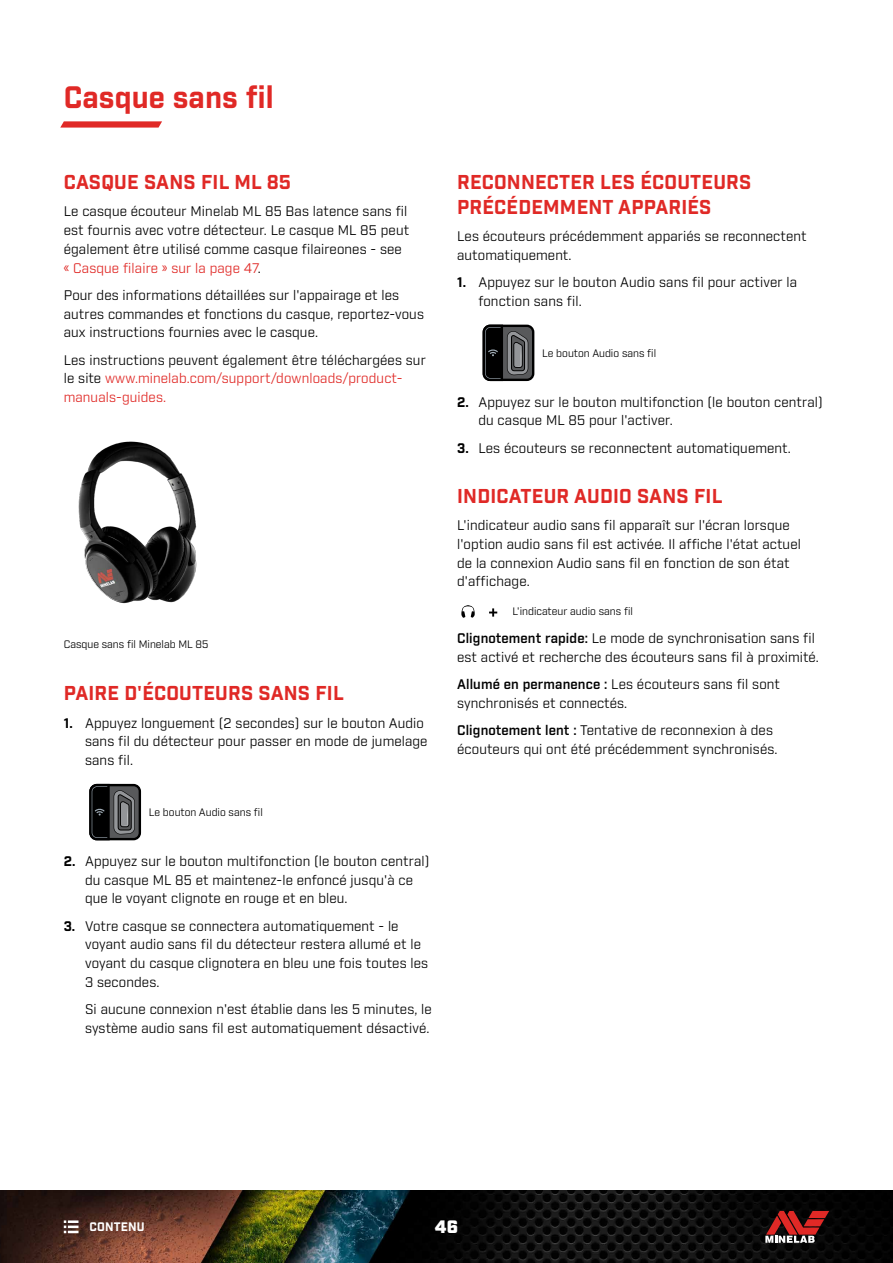
<style>
.page{position:relative;width:893px;height:1263px;background:#fff}
.page>*{position:absolute;margin:0;border:0;box-sizing:border-box;transform-origin:0 0}
.t1{font:700 30px "Industry";color:#e02926}
.t2{font:700 19.5px/24.8px "Industry";letter-spacing:.01em;color:#e02926}
.t3{font:900 18px "Industry";color:#fff}
.t4{font:13.5px/18.8px "Industry";letter-spacing:.01em;color:#000}
.t5{font:13.5px/18.8px "Industry";letter-spacing:.01em;color:#e02926}
.t6{font:700 12px "Industry";letter-spacing:.01em;color:#fff}
.t7{font:10.5px "Industry";color:#000}
.s1{color:#e02926}
.s2{color:#000}
.s3{font-weight:700}
.s4{font-weight:600}
</style>
<div class="page">
<svg style="left:60px;top:121px;width:102px;height:7px"></svg>
<img style="left:0;top:1190px;width:893px;height:73px">
<svg style="left:64px;top:1220px;width:15px;height:13px"></svg>
<svg style="left:765px;top:1211px;width:64px;height:32px;background:#7a302f"></svg>
<img style="left:78px;top:441px;width:119px;height:163px">
<svg style="left:89px;top:784px;width:52px;height:56px;background:#38393a"></svg>
<svg style="left:483px;top:325px;width:51px;height:56px;background:#38393a"></svg>
<svg style="left:489px;top:608px;width:8px;height:9px"></svg>
<svg style="left:461px;top:605px;width:14px;height:13px"></svg>
<h1 class="t1" style="left:64px;top:79px;width:211px">Casque sans fil</h1>
<h2 class="t2" style="left:64px;top:171px;width:229px">CASQUE SANS FIL ML 85</h2>
<p class="t4" style="left:64px;top:202px;width:347px">Le casque écouteur Minelab ML 85 Bas latence sans fil est fournis avec votre détecteur. Le casque ML 85 peut également être utilisé comme casque filaireones - see <span class="s1">« Casque filaire » sur la page 47</span>.</p>
<p class="t4" style="left:64px;top:286px;width:362px">Pour des informations détaillées sur l'appairage et les autres commandes et fonctions du casque, reportez-vous aux instructions fournies avec le casque.</p>
<p class="t5" style="left:64px;top:351px;width:364px"><span class="s2">Les instructions peuvent également être téléchargées sur le site</span> www.minelab.com/support/downloads/product&shy;manuals-guides.</p>
<p class="t7" style="left:64px;top:637px;width:146px">Casque sans fil Minelab ML 85</p>
<h2 class="t2" style="left:64px;top:682px;width:281px">PAIRE D'ÉCOUTEURS SANS FIL</h2>
<p class="t4" style="left:85px;top:714px;width:344px;text-indent:-21px"><span class="s3">1.</span> Appuyez longuement (2 secondes) sur le bouton Audio sans fil du détecteur pour passer en mode de jumelage sans fil.</p>
<p class="t7" style="left:149px;top:806px;width:115px">Le bouton Audio sans fil</p>
<p class="t4" style="left:85px;top:852px;width:346px;text-indent:-21px"><span class="s3">2.</span> Appuyez sur le bouton multifonction (le bouton central) du casque ML 85 et maintenez-le enfoncé jusqu'à ce que le voyant clignote en rouge et en bleu.</p>
<p class="t4" style="left:85px;top:917px;width:345px;text-indent:-21px"><span class="s3">3.</span> Votre casque se connectera automatiquement - le voyant audio sans fil du détecteur restera allumé et le voyant du casque clignotera en bleu une fois toutes les 3 secondes.</p>
<p class="t4" style="left:85px;top:1000px;width:348px">Si aucune connexion n'est établie dans les 5 minutes, le système audio sans fil est automatiquement désactivé.</p>
<h2 class="t2" style="left:457px;top:171px;width:296px">RECONNECTER LES ÉCOUTEURS<br>PRÉCÉDEMMENT APPARIÉS</h2>
<p class="t4" style="left:457px;top:227px;width:351px">Les écouteurs précédemment appariés se reconnectent automatiquement.</p>
<p class="t4" style="left:478px;top:273px;width:320px;text-indent:-21px"><span class="s3">1.</span> Appuyez sur le bouton Audio sans fil pour activer la fonction sans fil.</p>
<p class="t7" style="left:542px;top:347px;width:115px">Le bouton Audio sans fil</p>
<p class="t4" style="left:478px;top:393px;width:346px;text-indent:-21px"><span class="s3">2.</span> Appuyez sur le bouton multifonction (le bouton central) du casque ML 85 pour l'activer.</p>
<p class="t4" style="left:457px;top:439px;width:333px"><span class="s3">3.</span> Les écouteurs se reconnectent automatiquement.</p>
<h2 class="t2" style="left:457px;top:484px;width:267px">INDICATEUR AUDIO SANS FIL</h2>
<p class="t4" style="left:457px;top:516px;width:345px">L'indicateur audio sans fil apparaît sur l'écran lorsque l'option audio sans fil est activée. Il affiche l'état actuel de la connexion Audio sans fil en fonction de son état d'affichage.</p>
<p class="t7" style="left:512px;top:605px;width:122px">L'indicateur audio sans fil</p>
<p class="t4" style="left:457px;top:629px;width:361px"><span class="s4">Clignotement rapide:</span> Le mode de synchronisation sans fil est activé et recherche des écouteurs sans fil à proximité.</p>
<p class="t4" style="left:457px;top:675px;width:324px"><span class="s4">Allumé en permanence :</span> Les écouteurs sans fil sont synchronisés et connectés.</p>
<p class="t4" style="left:457px;top:721px;width:320px"><span class="s4">Clignotement lent :</span> Tentative de reconnexion à des écouteurs qui ont été précédemment synchronisés.</p>
<p class="t6" style="left:90px;top:1220px;width:56px">CONTENU</p>
<h3 class="t3" style="left:435px;top:1216px;width:25px">46</h3>
</div>
